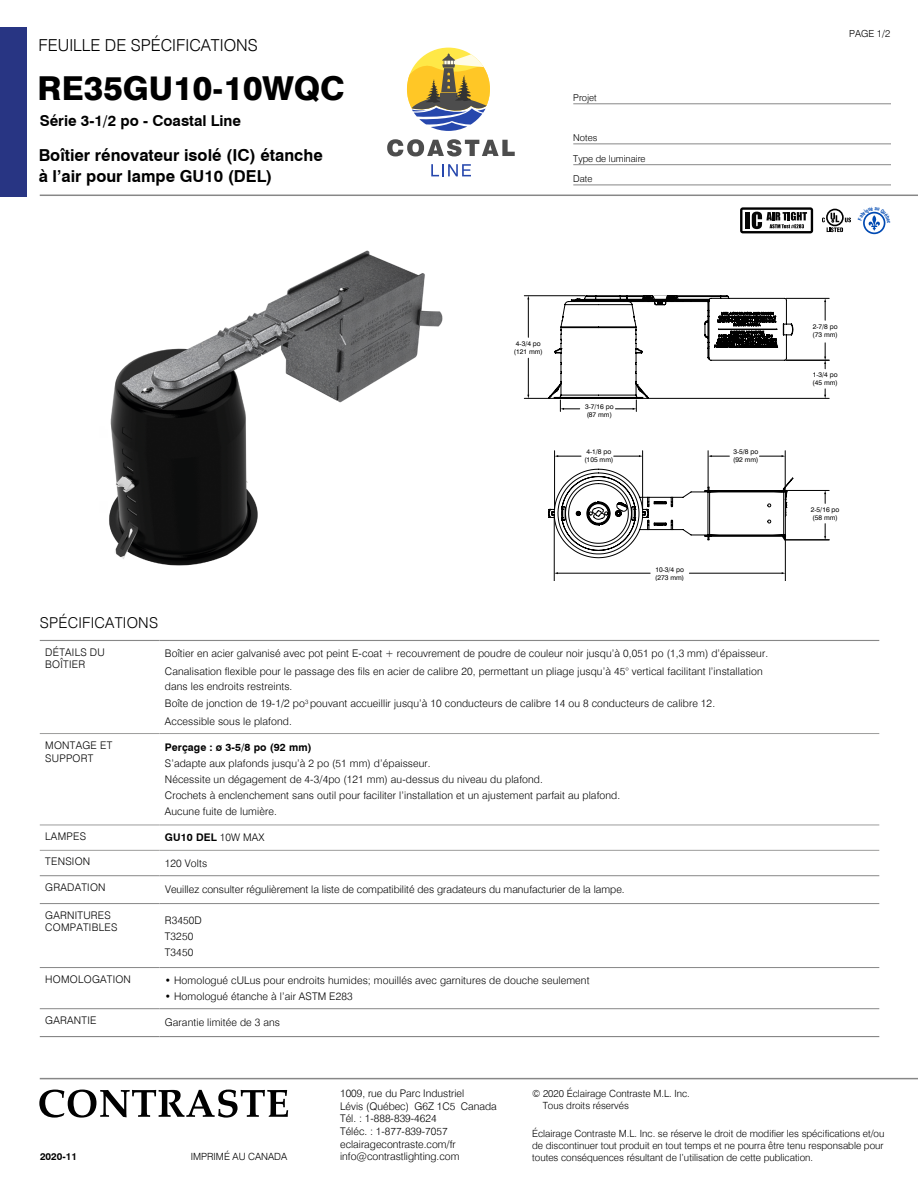
<style>
.page{position:relative;width:918px;height:1188px;background:#fff}
.page>*{position:absolute;margin:0;border:0;box-sizing:border-box;transform-origin:0 0}
.t1{font:800 33px "Swiss 721 BT";color:#000}
.t2{font:700 16.5px/21px "Swiss 721 BT";color:#000}
.t3{font:300 16.5px "Swiss 721 BT";color:#000}
.t4{font:700 15px "Swiss 721 BT";color:#000}
.t5{font:300 15px "Swiss 721 BT";letter-spacing:.015em;color:#000}
.t6{font:300 10.5px/12.6px "Swiss 721 BT";letter-spacing:.01em;color:#000}
.t7{font:700 10.5px "Swiss 721 BT";letter-spacing:.01em;color:#000}
.t8{font:300 9.9px/11.9px "Swiss 721 BT";color:#000}
.t9{font:700 9.9px "Swiss 721 BT";color:#000}
.t10{font:300 9.75px "Swiss 721 BT";color:#000}
.t11{font:300 9.45px/20.2px "Swiss 721 BT";color:#000}
.t12{font:6.75px/8.1px "Swiss 721 BT";color:#000}
.s1{font-weight:300}
</style>
<div class="page">
<hr style="left:40px;top:195px;width:878px;height:1px;background:#878787">
<svg style="left:39px;top:1090px;width:249px;height:28px"></svg>
<hr style="left:40px;top:1078px;width:878px;height:1px;background:#878787">
<div style="left:0;top:27px;width:27px;height:170px;background:#283583"></div>
<hr style="left:573px;top:104px;width:318px;height:1px;background:#878787">
<hr style="left:573px;top:144px;width:318px;height:1px;background:#878787">
<hr style="left:573px;top:164px;width:318px;height:1px;background:#878787">
<hr style="left:573px;top:185px;width:318px;height:1px;background:#878787">
<svg style="left:826px;top:209px;width:18px;height:17px"></svg>
<svg style="left:828px;top:210px;width:14px;height:15px"></svg>
<svg style="left:822px;top:213px;width:29px;height:19px"></svg>
<svg style="left:740px;top:207px;width:73px;height:26px"></svg>
<svg style="left:387px;top:139px;width:128px;height:17px"></svg>
<svg style="left:431px;top:164px;width:40px;height:12px"></svg>
<svg style="left:407px;top:48px;width:83px;height:83px"></svg>
<hr style="left:40px;top:733px;width:120px;height:1px;background:#9d9d9c">
<hr style="left:160px;top:733px;width:719px;height:1px;background:#9d9d9c">
<hr style="left:40px;top:825px;width:120px;height:1px;background:#9d9d9c">
<hr style="left:160px;top:825px;width:719px;height:1px;background:#9d9d9c">
<hr style="left:40px;top:850px;width:120px;height:1px;background:#9d9d9c">
<hr style="left:160px;top:850px;width:719px;height:1px;background:#9d9d9c">
<hr style="left:40px;top:640px;width:120px;height:1px;background:#878787">
<hr style="left:160px;top:640px;width:719px;height:1px;background:#878787">
<hr style="left:40px;top:875px;width:120px;height:1px;background:#878787">
<hr style="left:160px;top:875px;width:719px;height:1px;background:#878787">
<hr style="left:40px;top:903px;width:120px;height:1px;background:#878787">
<hr style="left:160px;top:903px;width:719px;height:1px;background:#878787">
<hr style="left:40px;top:967px;width:120px;height:1px;background:#878787">
<hr style="left:160px;top:967px;width:719px;height:1px;background:#878787">
<hr style="left:40px;top:1008px;width:120px;height:1px;background:#878787">
<hr style="left:160px;top:1008px;width:719px;height:1px;background:#878787">
<hr style="left:40px;top:1036px;width:120px;height:1px;background:#878787">
<hr style="left:160px;top:1036px;width:719px;height:1px;background:#878787">
<hr style="left:557px;top:573px;width:93px;height:1px;background:#000">
<hr style="left:689px;top:573px;width:93px;height:1px;background:#000">
<hr style="left:554px;top:515px;width:1px;height:65px;background:#000">
<hr style="left:785px;top:536px;width:1px;height:44px;background:#000">
<svg style="left:824px;top:299px;width:2px;height:21px"></svg>
<hr style="left:786px;top:298px;width:43px;height:1px;background:#000">
<svg style="left:824px;top:343px;width:2px;height:26px"></svg>
<svg style="left:824px;top:389px;width:2px;height:9px"></svg>
<hr style="left:786px;top:360px;width:43px;height:1px;background:#000">
<hr style="left:640px;top:398px;width:189px;height:1px;background:#000">
<hr style="left:528px;top:299px;width:1px;height:38px;background:#000">
<hr style="left:528px;top:358px;width:1px;height:37px;background:#000">
<hr style="left:524px;top:295px;width:61px;height:1px;background:#000">
<hr style="left:524px;top:398px;width:33px;height:1px;background:#000">
<svg style="left:548px;top:295px;width:245px;height:116px"></svg>
<svg style="left:548px;top:469px;width:245px;height:89px"></svg>
<svg style="left:824px;top:491px;width:2px;height:12px"></svg>
<svg style="left:824px;top:524px;width:2px;height:16px"></svg>
<hr style="left:786px;top:490px;width:43px;height:1px;background:#000">
<hr style="left:786px;top:540px;width:43px;height:1px;background:#000">
<svg style="left:555px;top:455px;width:26px;height:2px"></svg>
<hr style="left:554px;top:451px;width:1px;height:58px;background:#000">
<svg style="left:614px;top:455px;width:28px;height:2px"></svg>
<hr style="left:642px;top:451px;width:1px;height:58px;background:#000">
<svg style="left:709px;top:455px;width:20px;height:2px"></svg>
<hr style="left:708px;top:451px;width:1px;height:35px;background:#000">
<svg style="left:759px;top:455px;width:26px;height:2px"></svg>
<hr style="left:785px;top:451px;width:1px;height:38px;background:#000">
<img style="left:109px;top:250px;width:334px;height:316px">
<svg style="left:863px;top:211px;width:23px;height:23px"></svg>
<h2 class="t3" style="left:39px;top:35px;width:221px">FEUILLE DE SPÉCIFICATIONS</h2>
<h1 class="t1" style="left:38px;top:68px;width:309px">RE35GU10-10WQC</h1>
<h3 class="t4" style="left:40px;top:112px;width:203px">Série 3-1/2 po - Coastal Line</h3>
<h2 class="t2" style="left:39px;top:144px;width:286px">Boîtier rénovateur isolé (IC) étanche à l’air pour lampe GU10 (DEL)</h2>
<p class="t11" style="left:573px;top:87px;width:25px">Projet</p>
<p class="t11" style="left:573px;top:127px;width:26px">Notes</p>
<p class="t11" style="left:573px;top:148px;width:74px">Type de luminaire<br>Date</p>
<p class="t10" style="left:849px;top:28px;width:43px">PAGE 1/2</p>
<p class="t12" style="left:514px;top:340px;width:30px">4-3/4 po (121 mm)</p>
<p class="t12" style="left:585px;top:403px;width:30px">3-7/16 po (87 mm)</p>
<p class="t12" style="left:584px;top:448px;width:30px">4-1/8 po (105 mm)</p>
<p class="t12" style="left:733px;top:448px;width:27px">3-5/8 po (92 mm)</p>
<p class="t12" style="left:655px;top:565px;width:30px">10-3/4 po (273 mm)</p>
<h3 class="t5" style="left:40px;top:614px;width:120px">SPÉCIFICATIONS</h3>
<p class="t6" style="left:45px;top:645px;width:61px">DÉTAILS DU<br>BOÎTIER</p>
<p class="t6" style="left:165px;top:644px;width:605px;line-height:17.7px">Boîtier en acier galvanisé avec pot peint E-coat + recouvrement de poudre de couleur noir jusqu’à 0,051 po (1,3 mm) d’épaisseur.<br>Canalisation flexible pour le passage des fils en acier de calibre 20, permettant un pliage jusqu’à 45° vertical facilitant l’installation</p>
<p class="t6" style="left:165px;top:677px;width:552px;line-height:17.7px">dans les endroits restreints.<br>Boîte de jonction de 19-1/2 po<sup>3</sup> pouvant accueillir jusqu’à 10 conducteurs de calibre 14 ou 8 conducteurs de calibre 12.<br>Accessible sous le plafond.</p>
<p class="t6" style="left:45px;top:739px;width:69px">MONTAGE ET<br>SUPPORT</p>
<p class="t7" style="left:165px;top:741px;width:148px">Perçage : ø 3-5/8 po (92 mm)</p>
<p class="t6" style="left:165px;top:755px;width:457px;line-height:16.2px">S’adapte aux plafonds jusqu’à 2 po (51 mm) d’épaisseur.<br>Nécessite un dégagement de 4-3/4po (121 mm) au-dessus du niveau du plafond.<br>Crochets à enclenchement sans outil pour faciliter l’installation et un ajustement parfait au plafond.<br>Aucune fuite de lumière.</p>
<p class="t6" style="left:45px;top:830px;width:42px">LAMPES</p>
<p class="t7" style="left:165px;top:831px;width:101px">GU10 DEL <span class="s1">10W MAX</span></p>
<p class="t6" style="left:45px;top:855px;width:47px">TENSION</p>
<p class="t6" style="left:165px;top:857px;width:44px">120 Volts</p>
<p class="t6" style="left:45px;top:881px;width:62px">GRADATION</p>
<p class="t6" style="left:165px;top:883px;width:461px">Veuillez consulter régulièrement la liste de compatibilité des gradateurs du manufacturier de la lampe.</p>
<p class="t6" style="left:45px;top:909px;width:74px">GARNITURES<br>COMPATIBLES</p>
<p class="t6" style="left:165px;top:912px;width:38px;line-height:16.2px">R3450D<br>T3250<br>T3450</p>
<p class="t6" style="left:45px;top:973px;width:87px">HOMOLOGATION</p>
<p class="t6" style="left:165px;top:974px;width:426px">• Homologué cULus pour endroits humides; mouillés avec garnitures de douche seulement</p>
<p class="t6" style="left:165px;top:990px;width:189px">• Homologué étanche à l’air ASTM E283</p>
<p class="t6" style="left:45px;top:1014px;width:53px">GARANTIE</p>
<p class="t6" style="left:165px;top:1016px;width:117px">Garantie limitée de 3 ans</p>
<p class="t12" style="left:813px;top:322px;width:27px">2-7/8 po (73 mm)</p>
<p class="t12" style="left:813px;top:371px;width:27px">1-3/4 po (45 mm)</p>
<p class="t12" style="left:811px;top:506px;width:30px">2-5/16 po (58 mm)</p>
<p class="t6" style="left:340px;top:1087px;width:158px">1009, rue du Parc Industriel<br>Lévis (Québec) G6Z 1C5 Canada<br>Tél. : 1-888-839-4624<br>Téléc. : 1-877-839-7057 eclairagecontraste.com/fr</p>
<p class="t9" style="left:40px;top:1151px;width:38px">2020-11</p>
<p class="t8" style="left:191px;top:1151px;width:98px">IMPRIMÉ AU CANADA</p>
<p class="t6" style="left:340px;top:1150px;width:121px">info@contrastlighting.com</p>
<p class="t8" style="left:543px;top:1087px;width:149px;text-indent:-11px">© 2020 Éclairage Contraste M.L. Inc.<br>Tous droits réservés</p>
<p class="t8" style="left:532px;top:1127px;width:354px;text-align:justify">Éclairage Contraste M.L. Inc. se réserve le droit de modifier les spécifications et/ou de discontinuer tout produit en tout temps et ne pourra être tenu responsable pour toutes conséquences résultant de l’utilisation de cette publication.</p>
</div>
